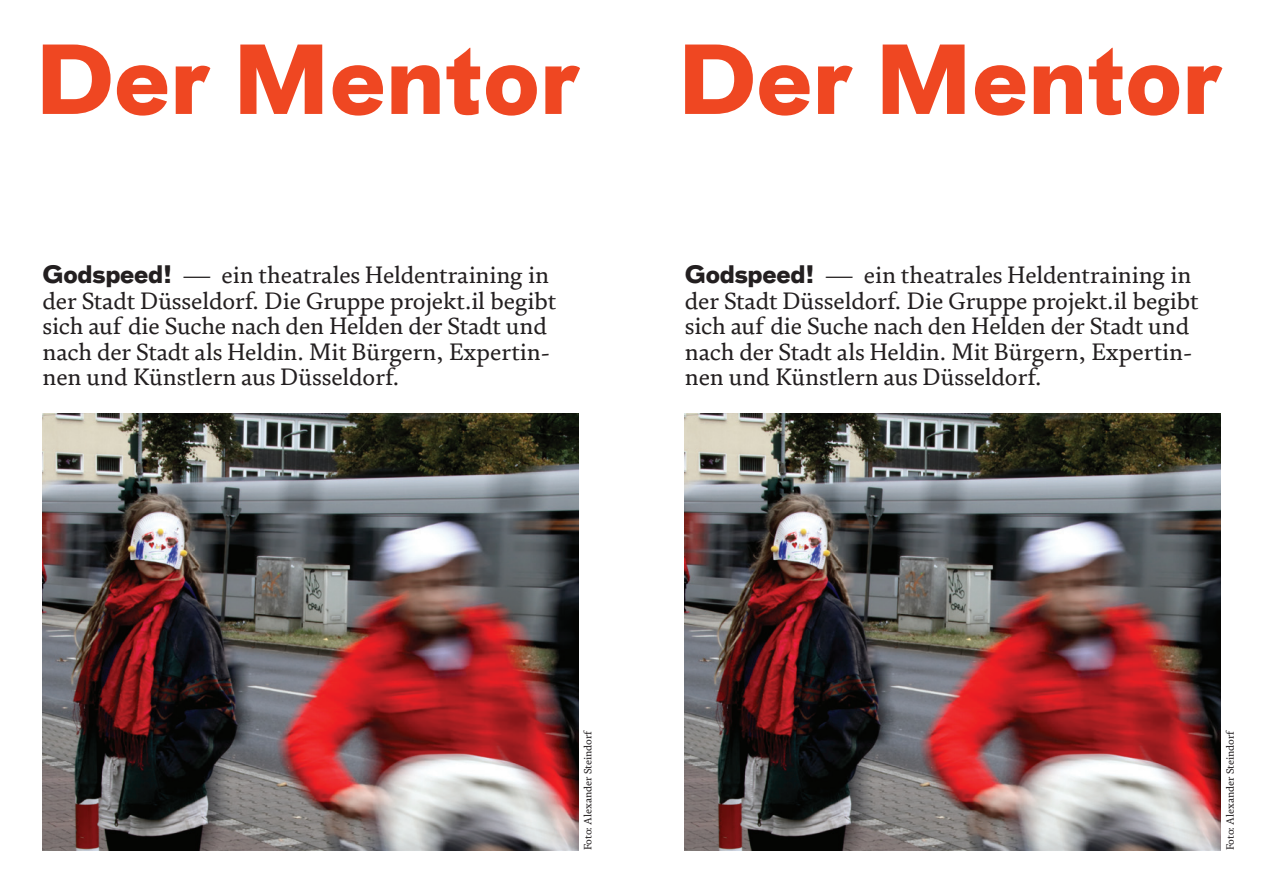
<style>
.page{position:relative;width:1263px;height:893px;background:#fff}
.page>*{position:absolute;margin:0;border:0;box-sizing:border-box;transform-origin:0 0}
.t1{font:700 91.8px "Bau Pro";color:#ef4722}
.t2{font:24px/25.5px "FS Brabo";color:#231f20}
.t3{font:10.8px "FS Brabo";letter-spacing:-.005em;color:#231f20}
.s1{font-family:"Bau Pro";font-weight:700;font-size:23.4px}
.s2{font-size:27px}
</style>
<div class="page">
<img style="left:43px;top:413px;width:535px;height:437px">
<img style="left:685px;top:413px;width:536px;height:437px">
<h1 class="t1" style="left:35px;top:0;width:1189px">Der Mentor Der Mentor</h1>
<p class="t2" style="left:43px;top:262px;width:515px"><span class="s1">Godspeed!</span> <span class="s2">—</span> ein theatrales Heldentraining in der Stadt Düsseldorf. Die Gruppe projekt.il begibt sich auf die Suche nach den Helden der Stadt und nach der Stadt als Heldin. Mit Bürgern, Expertin&shy;nen und Künstlern aus Düsseldorf.</p>
<p class="t2" style="left:685px;top:262px;width:515px"><span class="s1">Godspeed!</span> <span class="s2">—</span> ein theatrales Heldentraining in der Stadt Düsseldorf. Die Gruppe projekt.il begibt sich auf die Suche nach den Helden der Stadt und nach der Stadt als Heldin. Mit Bürgern, Expertin&shy;nen und Künstlern aus Düsseldorf.</p>
<p class="t3" style="left:580px;top:850px;width:122px;rotate:-90deg">Foto: Alexander Steindorf</p>
<p class="t3" style="left:1222px;top:850px;width:122px;rotate:-90deg">Foto: Alexander Steindorf</p>
</div>
